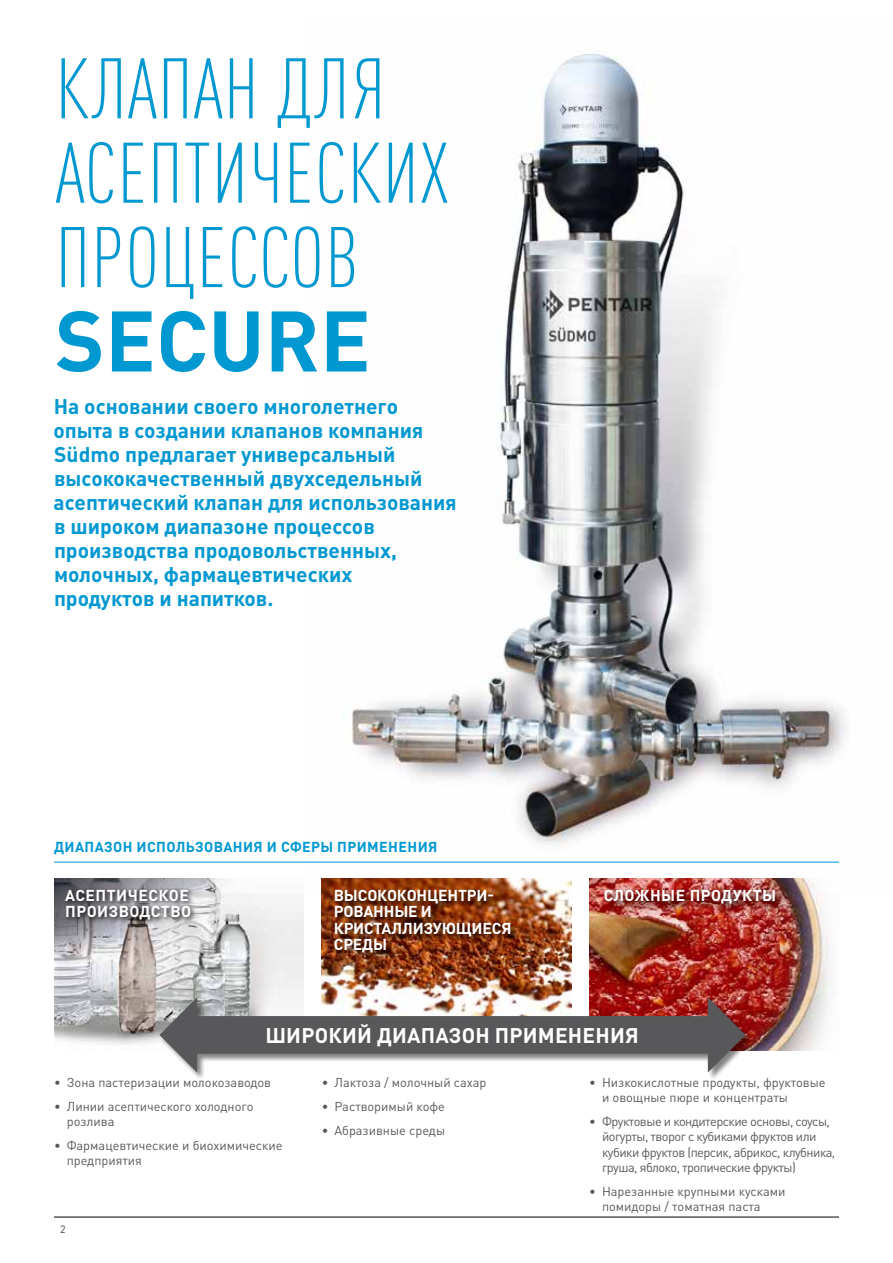
<style>
.page{position:relative;width:893px;height:1263px;background:#fff}
.page>*{position:absolute;margin:0;border:0;box-sizing:border-box;transform-origin:0 0}
.t1{font:300 condensed 84.3px/84.3px "DIN Pro";letter-spacing:.01em;color:#0098d1}
.t2{font:700 84.3px "DIN Pro";color:#0098d1}
.t3{font:700 21px/24px "DIN Pro";color:#0098d1}
.t4{font:700 21px "DIN Pro";letter-spacing:.01em;color:#fff}
.t5{font:700 15.6px/16.5px "DIN Pro";letter-spacing:-.01em;color:#fff}
.t6{font:700 15.6px/16.5px "DIN Pro";letter-spacing:.03em;color:#fff}
.t7{font:700 14.25px "DIN Pro";letter-spacing:.03em;color:#0098d1}
.t8{font:12.75px/15.3px "DIN Pro";color:#58585a}
.t9{font:12.75px/15.3px "DIN Pro";letter-spacing:-.04em;color:#58585a}
.t10{font:10.5px "DIN Pro";color:#3e3d40}
</style>
<div class="page">
<hr style="left:54px;top:1217px;width:785px;height:1px;background:#000">
<img style="left:307px;top:54px;width:539px;height:843px">
<hr style="left:54px;top:862px;width:785px;height:1px;background:#0098d1">
<img style="left:54px;top:878px;width:250px;height:166px">
<img style="left:322px;top:878px;width:249px;height:119px">
<img style="left:589px;top:878px;width:250px;height:172px">
<div style="left:160px;top:997px;width:594px;height:84px;background:#000;opacity:.49"></div>
<svg style="left:159px;top:997px;width:587px;height:76px"></svg>
<div style="left:63px;top:887px;width:133px;height:39px;background:#000;opacity:.9"></div>
<img style="left:600px;top:884px;width:188px;height:32px">
<div style="left:334px;top:889px;width:185px;height:72px;background:#000;opacity:.75"></div>
<h1 class="t1" style="left:55px;top:41px;width:395px">КЛАПАН ДЛЯ<br>АСЕПТИЧЕСКИХ<br>ПРОЦЕССОВ</h1>
<h1 class="t2" style="left:55px;top:271px;width:317px">SECURE</h1>
<p class="t3" style="left:53px;top:392px;width:405px">На основании своего многолетнего опыта в создании клапанов компания Südmo предлагает универсальный высококачественный двухседельный асептический клапан для использования в широком диапазоне процессов производства продовольственных, молочных, фармацевтических продуктов и напитков.</p>
<p class="t7" style="left:54px;top:835px;width:385px">ДИАПАЗОН ИСПОЛЬЗОВАНИЯ И СФЕРЫ ПРИМЕНЕНИЯ</p>
<p class="t6" style="left:65px;top:885px;width:128px">АСЕПТИЧЕСКОЕ<br>ПРОИЗВОДСТВО</p>
<p class="t6" style="left:604px;top:885px;width:174px">СЛОЖНЫЕ ПРОДУКТЫ</p>
<p class="t5" style="left:334px;top:885px;width:179px">ВЫСОКОКОНЦЕНТРИ-<br>РОВАННЫЕ И<br>КРИСТАЛЛИЗУЮЩИЕСЯ<br>СРЕДЫ</p>
<h2 class="t4" style="left:265px;top:1018px;width:375px">ШИРОКИЙ ДИАПАЗОН ПРИМЕНЕНИЯ</h2>
<p class="t8" style="left:54px;top:1073px;width:219px">• Зона пастеризации молокозаводов</p>
<p class="t8" style="left:67px;top:1097px;width:188px;text-indent:-13px">• Линии асептического холодного розлива</p>
<p class="t8" style="left:67px;top:1136px;width:217px;text-indent:-13px">• Фармацевтические и биохимические предприятия</p>
<p class="t10" style="left:60px;top:1221px;width:7px">2</p>
<p class="t8" style="left:322px;top:1073px;width:166px">• Лактоза / молочный сахар</p>
<p class="t8" style="left:322px;top:1097px;width:125px">• Растворимый кофе</p>
<p class="t8" style="left:322px;top:1121px;width:125px">• Абразивные среды</p>
<p class="t8" style="left:602px;top:1073px;width:225px;text-indent:-13px">• Низкокислотные продукты, фруктовые и овощные пюре и концентраты</p>
<p class="t9" style="left:602px;top:1112px;width:235px;text-indent:-13px">• Фруктовые и кондитерские основы, соусы, йогурты, творог с кубиками фруктов или кубики фруктов (персик, абрикос, клубника, груша, яблоко, тропические фрукты)</p>
<p class="t8" style="left:602px;top:1182px;width:185px;text-indent:-13px">• Нарезанные крупными кусками помидоры / томатная паста</p>
</div>
